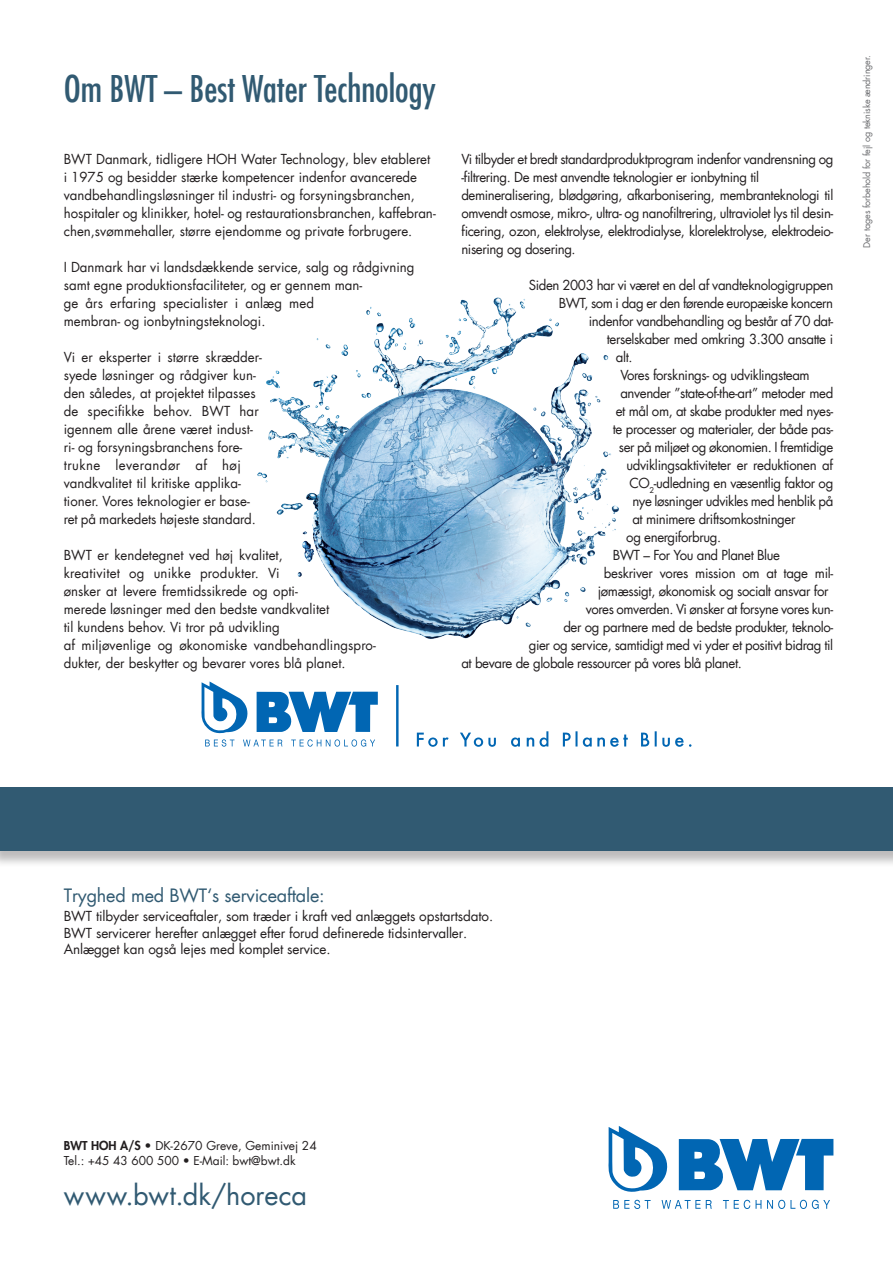
<style>
.page{position:relative;width:893px;height:1263px;background:#fff}
.page>*{position:absolute;margin:0;border:0;box-sizing:border-box;transform-origin:0 0}
.t1{font:500 condensed 36px "Futura Com";color:#315a72}
.t2{font:27px "Futura Com";letter-spacing:.005em;color:#315a72}
.t3{font:18px "Futura Com";letter-spacing:-.01em;color:#315a72}
.t4{font:13.5px/18px "Futura Com";letter-spacing:-.01em;color:#231f20}
.t5{font:13.5px/18px "Futura Com";letter-spacing:-.03em;color:#231f20}
.t6{font:13.5px "Futura Com";letter-spacing:-.035em;color:#231f20}
.t7{font:12px/15px "Futura Com";color:#231f20}
.t8{font:9px "Futura Com";letter-spacing:-.01em;color:#6c6d70}
.s1{font-weight:800}
</style>
<div class="page">
<div style="left:0;top:787px;width:893px;height:81px;background:#231f20;opacity:.3"></div>
<div style="left:0;top:787px;width:893px;height:63px;background:#315a72"></div>
<img style="left:257px;top:297px;width:362px;height:342px">
<hr style="left:396px;top:685px;width:3px;height:61px;background:#0166b3">
<svg style="left:417px;top:731px;width:274px;height:16px"></svg>
<svg style="left:201px;top:681px;width:177px;height:66px"></svg>
<svg style="left:608px;top:1126px;width:60px;height:66px"></svg>
<svg style="left:679px;top:1139px;width:154px;height:51px"></svg>
<svg style="left:613px;top:1200px;width:38px;height:9px"></svg>
<svg style="left:662px;top:1200px;width:50px;height:9px"></svg>
<svg style="left:723px;top:1200px;width:27px;height:9px"></svg>
<svg style="left:756px;top:1200px;width:5px;height:9px"></svg>
<svg style="left:767px;top:1200px;width:63px;height:9px"></svg>
<h1 class="t1" style="left:64px;top:64px;width:374px">Om BWT – Best Water Technology</h1>
<p class="t4" style="left:64px;top:150px;width:374px">BWT Danmark, tidligere HOH Water Technology, blev etableret i 1975 og besidder stærke kompetencer indenfor avancerede vandbehandlingsløsninger til industri- og forsyningsbranchen, hospitaler og klinikker, hotel- og restaurationsbranchen, kaffebran&shy;chen,svømmehaller, større ejendomme og private forbrugere.</p>
<p class="t4" style="left:64px;top:258px;width:352px">I Danmark har vi landsdækkende service, salg og rådgivning samt egne produktionsfaciliteter, og er gennem man-<br>ge års erfaring specialister i anlæg med<br>membran- og ionbytningsteknologi.</p>
<p class="t4" style="left:64px;top:348px;width:200px">Vi er eksperter i større skrædder&shy;syede løsninger og rådgiver kun&shy;den således, at projektet tilpasses de specifikke behov. BWT har igennem alle årene været indust&shy;ri- og forsyningsbranchens fore&shy;trukne leverandør af høj vandkvalitet til kritiske applika&shy;tioner. Vores teknologier er base&shy;ret på markedets højeste standard.</p>
<p class="t4" style="left:64px;top:546px;width:314px">BWT er kendetegnet ved høj kvalitet,<br>kreativitet og unikke produkter. Vi<br>ønsker at levere fremtidssikrede og opti-<br>merede løsninger med den bedste vandkvalitet<br>til kundens behov. Vi tror på udvikling<br>af miljøvenlige og økonomiske vandbehandlingspro&shy;dukter, der beskytter og bevarer vores blå planet.</p>
<p class="t5" style="left:461px;top:150px;width:374px">Vi tilbyder et bredt standardproduktprogram indenfor vandrensning og -filtrering. De mest anvendte teknologier er ionbytning til demineralisering, blødgøring, afkarbonisering, membranteknologi til omvendt osmose, mikro-, ultra- og nanofiltrering, ultraviolet lys til desin&shy;ficering, ozon, elektrolyse, elektrodialyse, klorelektrolyse, elektrodeio&shy;nisering og dosering.</p>
<p class="t5" style="left:529px;top:276px;width:306px">Siden 2003 har vi været en del af vandteknologigruppen</p>
<p class="t6" style="left:559px;top:294px;width:276px">BWT, som i dag er den førende europæiske koncern</p>
<p class="t5" style="left:589px;top:312px;width:246px">indenfor vandbehandling og består af 70 dat-</p>
<p class="t5" style="left:607px;top:330px;width:228px">terselskaber med omkring 3.300 ansatte i</p>
<p class="t4" style="left:616px;top:348px;width:18px">alt.</p>
<p class="t5" style="left:620px;top:366px;width:191px">Vores forsknings- og udviklingsteam</p>
<p class="t5" style="left:620px;top:384px;width:215px">anvender ”state-of-the-art” metoder med</p>
<p class="t5" style="left:616px;top:402px;width:219px">et mål om, at skabe produkter med nyes-</p>
<p class="t5" style="left:613px;top:420px;width:222px">te processer og materialer, der både pas-</p>
<p class="t6" style="left:619px;top:438px;width:216px">ser på miljøet og økonomien. I fremtidige</p>
<p class="t4" style="left:626px;top:456px;width:208px">udviklingsaktiviteter er reduktionen af</p>
<p class="t5" style="left:629px;top:474px;width:205px">CO<sub>2</sub>-udledning en væsentlig faktor og</p>
<p class="t5" style="left:632px;top:492px;width:203px">nye løsninger udvikles med henblik på</p>
<p class="t5" style="left:632px;top:510px;width:165px">at minimere driftsomkostninger</p>
<p class="t5" style="left:626px;top:528px;width:96px">og energiforbrug.</p>
<p class="t5" style="left:613px;top:546px;width:169px">BWT – For You and Planet Blue</p>
<p class="t4" style="left:604px;top:564px;width:231px">beskriver vores mission om at tage mil-</p>
<p class="t5" style="left:598px;top:582px;width:232px">jømæssigt, økonomisk og socialt ansvar for</p>
<p class="t6" style="left:586px;top:600px;width:249px">vores omverden. Vi ønsker at forsyne vores kun-</p>
<p class="t5" style="left:563px;top:618px;width:271px">der og partnere med de bedste produkter, teknolo-</p>
<p class="t5" style="left:529px;top:636px;width:306px">gier og service, samtidigt med vi yder et positivt bidrag til</p>
<p class="t5" style="left:461px;top:654px;width:282px">at bevare de globale ressourcer på vores blå planet.</p>
<p class="t8" style="left:861px;top:248px;width:194px;rotate:-90deg">Der tages forbehold for fejl og tekniske ændringer.</p>
<h3 class="t3" style="left:64px;top:883px;width:262px">Tryghed med BWT‘s serviceaftale:</h3>
<p class="t4" style="left:64px;top:908px;width:431px;line-height:16.2px">BWT tilbyder serviceaftaler, som træder i kraft ved anlæggets opstartsdato.<br>BWT servicerer herefter anlægget efter forud definerede tidsintervaller.<br>Anlægget kan også lejes med komplet service.</p>
<p class="t7" style="left:64px;top:1137px;width:254px"><span class="s1">BWT HOH A/S</span> • DK-2670 Greve, Geminivej 24<br>Tel.: +45 43 600 500 • E-Mail: bwt@bwt.dk</p>
<h2 class="t2" style="left:64px;top:1176px;width:245px">www.bwt.dk/horeca</h2>
</div>
